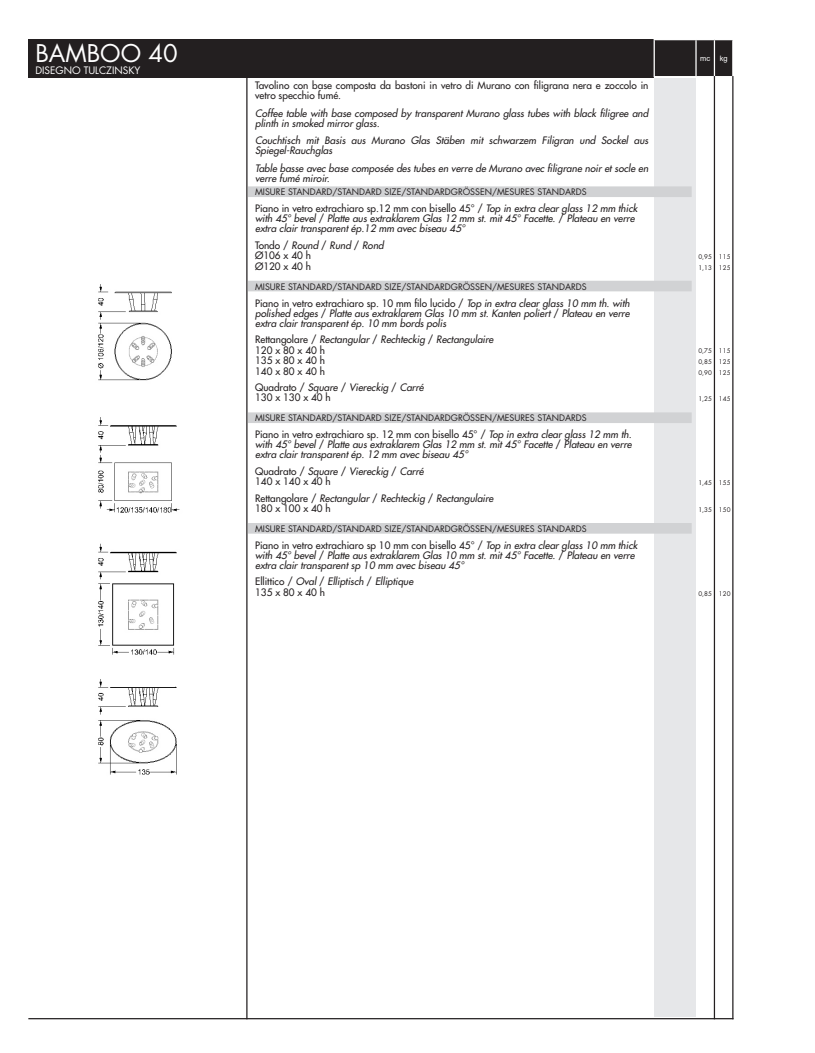
<style>
.page{position:relative;width:815px;height:1053px;background:#fff}
.page>*{position:absolute;margin:0;border:0;box-sizing:border-box;transform-origin:0 0}
.t1{font:23.75px "Futura Std";color:#fff}
.t2{font:italic 500 10px/10px "Futura Std";color:#231f20}
.t3{font:500 10px/10.5px "Futura Std";color:#231f20}
.t4{font:10px "Futura Std";color:#fff}
.t5{font:8.75px "Futura Std";color:#231f20}
.t6{font:7.5px "Arial";color:#fff}
.t7{font:6.25px/10.5px "Futura Std";color:#231f20}
.s1{font-style:normal}
.s2{font-style:italic}
</style>
<div class="page">
<div style="left:28px;top:39px;width:626px;height:38px;background:#231f20"></div>
<svg style="left:654px;top:39px;width:79px;height:38px;background:#3a3737"></svg>
<div style="left:654px;top:78px;width:42px;height:938px;background:#e6e7e9"></div>
<hr style="left:28px;top:1017px;width:705px;height:2px;background:#231f20">
<hr style="left:246px;top:76px;width:2px;height:943px;background:#231f20">
<hr style="left:714px;top:76px;width:1px;height:943px;background:#231f20">
<hr style="left:732px;top:76px;width:1px;height:943px;background:#231f20">
<img style="left:98px;top:284px;width:82px;height:491px">
<div style="left:248px;top:186px;width:444px;height:11px;background:#d1d2d4"></div>
<div style="left:248px;top:281px;width:444px;height:10px;background:#d1d2d4"></div>
<div style="left:248px;top:412px;width:444px;height:11px;background:#d1d2d4"></div>
<div style="left:248px;top:523px;width:444px;height:10px;background:#d1d2d4"></div>
<h1 class="t1" style="left:35px;top:38px;width:144px">BAMBOO 40</h1>
<p class="t4" style="left:35px;top:64px;width:107px">DISEGNO TULCZINSKY</p>
<p class="t3" style="left:255px;top:80px;width:395px;line-height:10px">Tavolino con base composta da bastoni in vetro di Murano con filigrana nera e zoccolo in vetro specchio fumé.</p>
<p class="t2" style="left:255px;top:108px;width:395px">Coffee table with base composed by transparent Murano glass tubes with black filigree and plinth in smoked mirror glass.</p>
<p class="t2" style="left:255px;top:136px;width:395px">Couchtisch mit Basis aus Murano Glas Stäben mit schwarzem Filigran und Sockel aus<br>Spiegel-Rauchglas</p>
<p class="t2" style="left:255px;top:163px;width:395px">Table basse avec base composée des tubes en verre de Murano avec filigrane noir et socle en verre fumé miroir.</p>
<p class="t5" style="left:255px;top:186px;width:333px">MISURE STANDARD/STANDARD SIZE/STANDARDGRÖSSEN/MESURES STANDARDS</p>
<p class="t2" style="left:255px;top:204px;width:384px"><span class="s1">Piano in vetro extrachiaro sp.12 mm con bisello 45° /</span> Top in extra clear glass 12 mm thick with 45° bevel <span class="s1">/</span> Platte aus extraklarem Glas 12 mm st. mit 45° Facette. <span class="s1">/</span> Plateau en verre extra clair transparent ép.12 mm avec biseau 45°</p>
<p class="t3" style="left:255px;top:240px;width:130px">Tondo / <span class="s2">Round</span> / <span class="s2">Rund</span> / <span class="s2">Rond<br></span>Ø106 x 40 h<br>Ø120 x 40 h</p>
<p class="t5" style="left:255px;top:281px;width:333px">MISURE STANDARD/STANDARD SIZE/STANDARDGRÖSSEN/MESURES STANDARDS</p>
<p class="t2" style="left:255px;top:298px;width:376px;text-align:justify"><span class="s1">Piano in vetro extrachiaro sp. 10 mm filo lucido /</span> Top in extra clear glass 10 mm th. with polished edges <span class="s1">/</span> Platte aus extraklarem Glas 10 mm st. Kanten poliert <span class="s1">/</span> Plateau en verre extra clair transparent ép. 10 mm bords polis</p>
<p class="t3" style="left:255px;top:334px;width:240px">Rettangolare / <span class="s2">Rectangular</span> / <span class="s2">Rechteckig</span> / <span class="s2">Rectangulaire<br></span>120 x 80 x 40 h<br>135 x 80 x 40 h<br>140 x 80 x 40 h</p>
<p class="t3" style="left:255px;top:382px;width:170px">Quadrato / <span class="s2">Square</span> / <span class="s2">Viereckig</span> / <span class="s2">Carré<br></span>130 x 130 x 40 h</p>
<p class="t5" style="left:255px;top:412px;width:333px">MISURE STANDARD/STANDARD SIZE/STANDARDGRÖSSEN/MESURES STANDARDS</p>
<p class="t2" style="left:255px;top:430px;width:378px;text-align:justify"><span class="s1">Piano in vetro extrachiaro sp. 12 mm con bisello 45° /</span> Top in extra clear glass 12 mm th. with 45° bevel <span class="s1">/</span> Platte aus extraklarem Glas 12 mm st. mit 45° Facette <span class="s1">/</span> Plateau en verre extra clair transparent ép. 12 mm avec biseau 45°</p>
<p class="t3" style="left:255px;top:466px;width:170px">Quadrato / <span class="s2">Square</span> / <span class="s2">Viereckig</span> / <span class="s2">Carré<br></span>140 x 140 x 40 h</p>
<p class="t2" style="left:255px;top:492px;width:240px;line-height:10.5px"><span class="s1">Rettangolare /</span> Rectangular <span class="s1">/</span> Rechteckig <span class="s1">/</span> Rectangulaire<br><span class="s1">180 x 100 x 40 h</span></p>
<p class="t5" style="left:255px;top:523px;width:333px">MISURE STANDARD/STANDARD SIZE/STANDARDGRÖSSEN/MESURES STANDARDS</p>
<p class="t2" style="left:255px;top:540px;width:384px"><span class="s1">Piano in vetro extrachiaro sp 10 mm con bisello 45° /</span> Top in extra clear glass 10 mm thick with 45° bevel <span class="s1">/</span> Platte aus extraklarem Glas 10 mm st. mit 45° Facette. <span class="s1">/</span> Plateau en verre extra clair transparent sp 10 mm avec biseau 45°</p>
<p class="t2" style="left:255px;top:576px;width:160px;line-height:10.5px"><span class="s1">Ellittico /</span> Oval <span class="s1">/</span> Elliptisch <span class="s1">/</span> Elliptique<br><span class="s1">135 x 80 x 40 h</span></p>
<p class="t6" style="left:700px;top:53px;width:11px">mc</p>
<p class="t6" style="left:720px;top:53px;width:9px">kg</p>
<p class="t7" style="left:698px;top:252px;width:34px">0,95 115<br>1,13 125</p>
<p class="t7" style="left:698px;top:346px;width:34px;text-align:justify">0,75 115<br>0,85 125<br>0,90 125</p>
<p class="t7" style="left:698px;top:394px;width:34px">1,25 145</p>
<p class="t7" style="left:698px;top:477px;width:34px">1,45 155</p>
<p class="t7" style="left:698px;top:504px;width:34px">1,35 150</p>
<p class="t7" style="left:698px;top:588px;width:34px">0,85 120</p>
</div>
